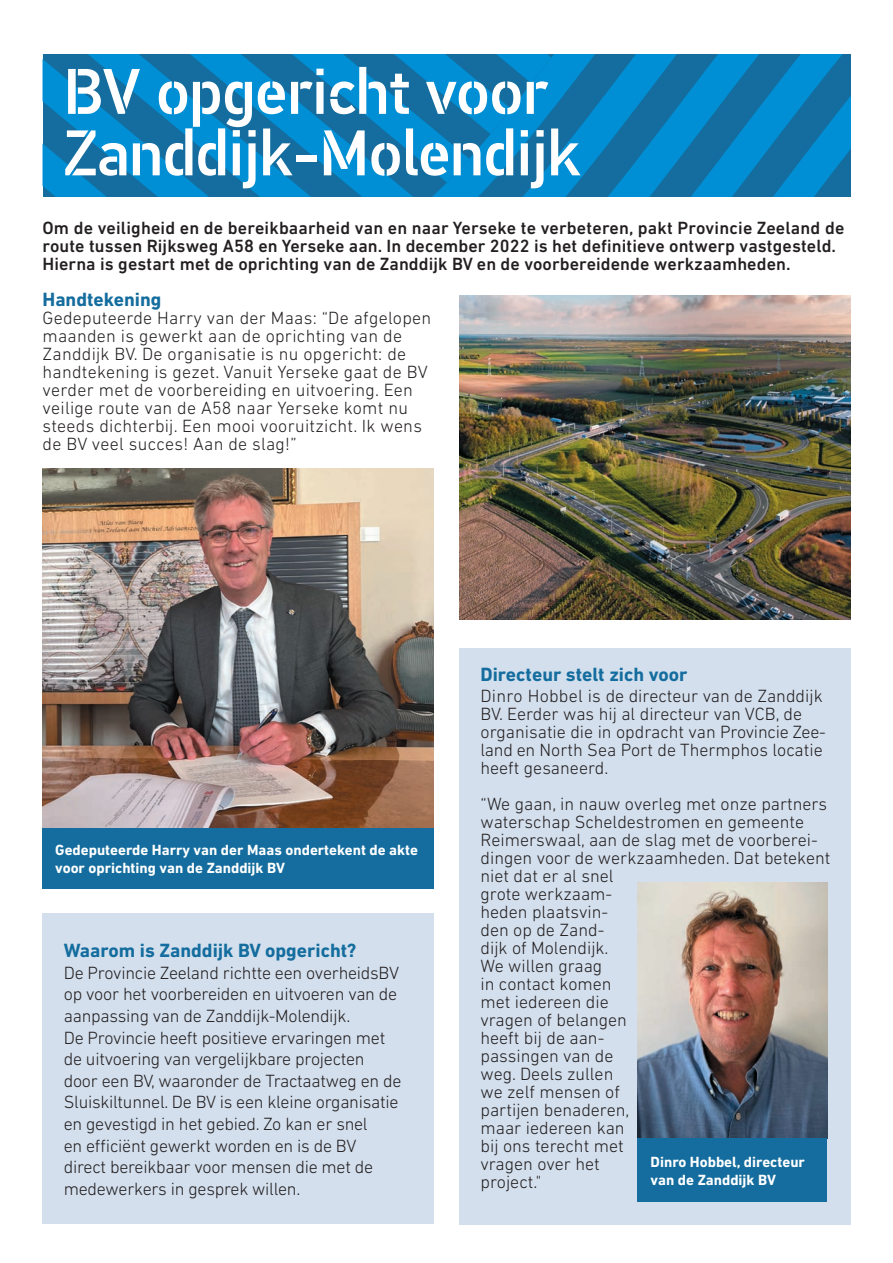
<style>
.page{position:relative;width:893px;height:1263px;background:#fff}
.page>*{position:absolute;margin:0;border:0;box-sizing:border-box;transform-origin:0 0}
.t1{font:500 64.5px/61.5px "PF Din Stencil";color:#fff}
.t2{font:700 19.5px "DIN Next LT Pro";color:#146d9e}
.t3{font:300 18px/18px "DIN Next LT Pro";color:#231f20}
.t4{font:500 18px/18px "DIN Next LT Pro";letter-spacing:.005em;color:#231f20}
.t5{font:700 15px/18px "DIN Next LT Pro";color:#fff}
</style>
<div class="page">
<div style="left:43px;top:913px;width:391px;height:311px;background:#d3dfed"></div>
<div style="left:459px;top:648px;width:391px;height:576px;background:#d3dfed"></div>
<svg style="left:43px;top:54px;width:807px;height:143px;background:#097eba"></svg>
<img style="left:43px;top:468px;width:391px;height:360px">
<div style="left:43px;top:828px;width:391px;height:60px;background:#146d9e"></div>
<img style="left:459px;top:296px;width:391px;height:324px">
<img style="left:638px;top:882px;width:189px;height:256px">
<div style="left:638px;top:1138px;width:189px;height:64px;background:#146d9e"></div>
<p class="t1" style="left:64px;top:62px;width:518px">BV opgericht voor<br>Zanddijk-Molendijk</p>
<p class="t4" style="left:43px;top:219px;width:803px">Om de veiligheid en de bereikbaarheid van en naar Yerseke te verbeteren, pakt Provincie Zeeland de route tussen Riksweg A58 en Yerseke aan. In december 2022 is het defnitieve ontwerp vastgesteld.<br>Hierna is gestart met de oprichting van de Zanddik BV en de voorbereidende werkzaamheden.</p>
<h1 class="t2" style="left:43px;top:288px;width:121px">Handtekening</h1>
<p class="t3" style="left:43px;top:309px;width:390px">Gedeputeerde Harry van der Maas: “De afgelopen maanden is gewerkt aan de oprichting van de Zanddik BV. De organisatie is nu opgericht: de handtekening is gezet. Vanuit Yerseke gaat de BV verder met de voorbereiding en uitvoering. Een veilige route van de A58 naar Yerseke komt nu steeds dichterbi. Een mooi vooruitzicht. Ik wens de BV veel succes! Aan de slag!”</p>
<p class="t5" style="left:55px;top:840px;width:364px">Gedeputeerde Harry van der Maas ondertekent de akte voor oprichting van de Zanddik BV</p>
<h1 class="t2" style="left:64px;top:939px;width:294px">Waarom is Zanddik BV opgericht?</h1>
<p class="t3" style="left:64px;top:962px;width:339px;line-height:21.6px">De Provincie Zeeland richtte een overheidsBV op voor het voorbereiden en uitvoeren van de aanpassing van de Zanddik-Molendik.<br>De Provincie heeft positieve ervaringen met de uitvoering van vergelikbare projecten door een BV, waaronder de Tractaatweg en de Sluiskiltunnel. De BV is een kleine organisatie en gevestigd in het gebied. Zo kan er snel<br>en efciënt gewerkt worden en is de BV direct bereikbaar voor mensen die met de medewerkers in gesprek willen.</p>
<h1 class="t2" style="left:480px;top:663px;width:209px">Directeur stelt zich voor</h1>
<p class="t3" style="left:480px;top:687px;width:347px">Dinro Hobbel is de directeur van de Zanddik BV. Eerder was hi al directeur van VCB, de organisatie die in opdracht van Provincie Zee&shy;land en North Sea Port de Thermphos locatie heeft gesaneerd.</p>
<p class="t3" style="left:480px;top:795px;width:351px">“We gaan, in nauw overleg met onze partners waterschap Scheldestromen en gemeente Reimerswaal, aan de slag met de voorberei&shy;dingen voor de werkzaamheden. Dat betekent</p>
<p class="t3" style="left:480px;top:867px;width:150px">niet dat er al snel grote werkzaam&shy;heden plaatsvin&shy;den op de Zand&shy;dik of Molendik.<br>We willen graag<br>in contact komen met iedereen die vragen of belangen heeft bi de aan&shy;passingen van de weg. Deels zullen we zelf mensen of partien benaderen, maar iedereen kan bi ons terecht met vragen over het project."</p>
<p class="t5" style="left:651px;top:1152px;width:156px">Dinro Hobbel, directeur van de Zanddik BV</p>
</div>
